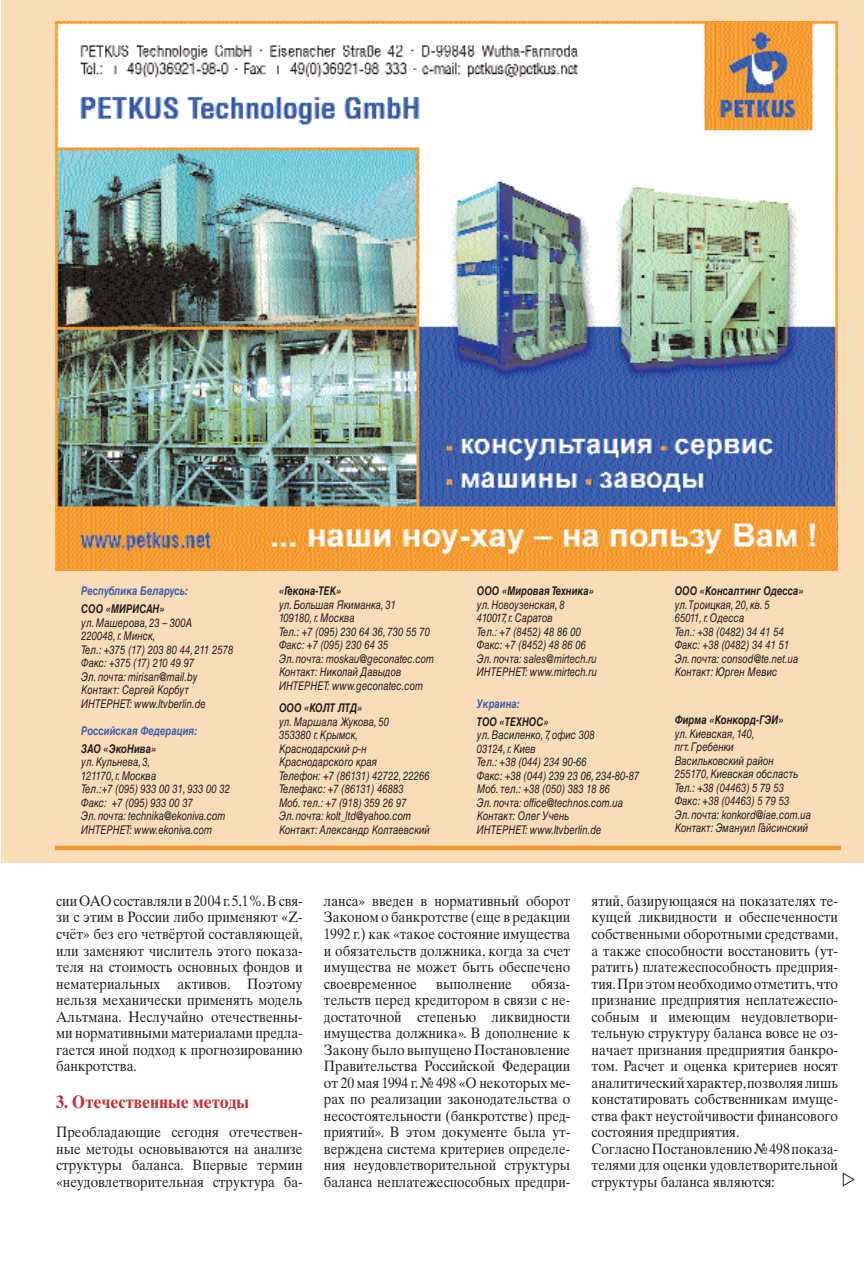
<style>
.page{position:relative;width:864px;height:1262px;background:#fff}
.page>*{position:absolute;margin:0;border:0;box-sizing:border-box;transform-origin:0 0}
.t1{font:700 18px "Times Ten Cyr";color:#c5333c;scale:.9 1}
.t2{font:15px/16.5px "Times Ten Cyr Upright";color:#231f20;text-align:justify;scale:.9 1}
.t3{font:12px/13.5px "Helvetica Cyr Inclined";color:#231f20;scale:.8 1}
.t4{font:12px "Helvetica Cyr Bold Inclined";color:#231f20;scale:.8 1}
.t5{font:12px "Helvetica Cyr Bold Inclined";color:#3e5eab;scale:.8 1}
</style>
<div class="page">
<div style="left:2px;top:0;width:862px;height:862px;background:#fbdcb9"></div>
<img style="left:55px;top:21px;width:782px;height:549px">
<div style="left:55px;top:845px;width:786px;height:5px;background:#f29833"></div>
<p class="t5" style="left:81px;top:586px;width:135px">Республика Беларусь:</p>
<p class="t4" style="left:81px;top:604px;width:106px">СОО «МИРИСАН»</p>
<p class="t3" style="left:81px;top:617px;width:192px">ул. Машерова, 23 – 300A<br>220048, г. Минск,<br>Тел.: +375 (17) 203 80 44, 211 2578<br>Факс: +375 (17) 210 49 97<br>Эл. почта: mirisan@mail.by<br>Контакт: Сергей Корбут<br>ИНТЕРНЕТ: www.ltvberlin.de</p>
<p class="t5" style="left:81px;top:726px;width:147px">Российская Федерация:</p>
<p class="t4" style="left:81px;top:744px;width:96px">ЗАО «ЭкоНива»</p>
<p class="t3" style="left:81px;top:756px;width:187px">ул. Кульнева, 3,<br>121170, г. Москва<br>Тел.:+7 (095) 933 00 31, 933 00 32<br>Факс: +7 (095) 933 00 37<br>Эл. почта: technika@ekoniva.com<br>ИНТЕРНЕТ: www.ekoniva.com</p>
<p class="t4" style="left:279px;top:586px;width:80px">«Гекона-ТЕК»</p>
<p class="t3" style="left:279px;top:599px;width:195px">ул. Большая Якиманка, 31<br>109180, г. Москва<br>Тел.: +7 (095) 230 64 36, 730 55 70<br>Факс: +7 (095) 230 64 35<br>Эл. почта: moskau@geconatec.com<br>Контакт: Николай Давыдов<br>ИНТЕРНЕТ: www.geconatec.com</p>
<p class="t4" style="left:279px;top:703px;width:106px">ООО «КОЛТ ЛТД»</p>
<p class="t3" style="left:279px;top:716px;width:190px">ул. Маршала Жукова, 50<br>353380 г. Крымск,<br>Краснодарский р-н<br>Краснодарского края<br>Телефон: +7 (86131) 42722, 22266<br>Телефакс: +7 (86131) 46883<br>Моб. тел.: +7 (918) 359 26 97<br>Эл. почта: kolt_ltd@yahoo.com<br>Контакт: Александр Колтаевский</p>
<p class="t4" style="left:477px;top:586px;width:148px">OOO «Мировая Техника»</p>
<p class="t3" style="left:477px;top:599px;width:152px">ул. Новоузенская, 8<br>410017, г. Саратов<br>Тел.: +7 (8452) 48 86 00<br>Факс: +7 (8452) 48 86 06<br>Эл. почта: sales@mirtech.ru<br>ИНТЕРНЕТ: www.mirtech.ru</p>
<p class="t5" style="left:477px;top:699px;width:55px">Украина:</p>
<p class="t4" style="left:477px;top:717px;width:91px">ТОО «ТЕХНОС»</p>
<p class="t3" style="left:477px;top:729px;width:205px">ул. Василенко, 7, офис 308<br>03124, г. Киев<br>Тел.: +38 (044) 234 90-66<br>Факс: +38 (044) 239 23 06, 234-80-87<br>Моб. тел.: +38 (050) 383 18 86<br>Эл. почта: office@technos.com.ua<br>Контакт: Олег Учень<br>ИНТЕРНЕТ: www.ltvberlin.de</p>
<p class="t4" style="left:675px;top:586px;width:163px">ООО «Консалтинг Одесса»</p>
<p class="t3" style="left:675px;top:599px;width:156px">ул.Троицкая, 20, кв. 5<br>65011, г. Одесса<br>Тел.: +38 (0482) 34 41 54<br>Факс: +38 (0482) 34 41 51<br>Эл. почта: consod@te.net.ua<br>Контакт: Юрген Мевис</p>
<p class="t4" style="left:675px;top:715px;width:138px">Фирма «Конкорд-ГЭИ»</p>
<p class="t3" style="left:675px;top:728px;width:172px">ул. Киевская, 140,<br>пгт. Гребенки<br>Васильковский район<br>255170, Киевская обсласть<br>Тел.: +38 (04463) 5 79 53<br>Факс: +38 (04463) 5 79 53<br>Эл. почта: konkord@iae.com.ua<br>Контакт: Эмануил Гайсинский</p>
<p class="t2" style="left:56px;top:894px;width:275px">сии ОАО составляли в 2004 г.5,1%.В свя&shy;зи с этим в России либо применяют «Z&shy;счёт» без его четвёртой составляющей, или заменяют числитель этого показа&shy;теля на стоимость основных фондов и нематериальных активов. Поэтому нельзя механически применять модель Альтмана. Неслучайно отечественны&shy;ми нормативными материалами предла&shy;гается иной подход к прогнозированию банкротства.</p>
<p class="t1" style="left:56px;top:1095px;width:216px">3. Отечественные методы</p>
<p class="t2" style="left:56px;top:1125px;width:275px">Преобладающие сегодня отечествен&shy;ные методы основываются на анализе структуры баланса. Впервые термин «неудовлетворительная структура ба-</p>
<p class="t2" style="left:324px;top:894px;width:275px">ланса» введен в нормативный оборот Законом о банкротстве (еще в редакции 1992 г.) как «такое состояние имущества и обязательств должника, когда за счет имущества не может быть обеспечено своевременное</p>
<p class="t2" style="left:324px;top:976px;width:275px;text-indent:207px">обяза&shy;тельств перед кредитором в связи с не&shy;достаточной степенью ликвидности имущества должника». В дополнение к Закону было выпущено Постановление Правительства Российской Федерации от 20 мая 1994 г. № 498 «О некоторых ме&shy;рах по реализации законодательства о несостоятельности (банкротстве) пред&shy;приятий». В этом документе была ут&shy;верждена система критериев определе&shy;ния неудовлетворительной структуры баланса неплатежеспособных предпри-</p>
<p class="t2" style="left:436px;top:976px;width:86px">выполнение</p>
<p class="t2" style="left:592px;top:894px;width:275px;text-align:left">ятий, базирующаяся на показателях те&shy;кущей ликвидности и обеспеченности собственными оборотными средствами, а также способности восстановить (ут&shy;ратить) платежеспособность предприя&shy;тия.При этом необходимо отметить,что признание предприятия неплатежеспо&shy;собным и имеющим неудовлетвори&shy;тельную структуру баланса вовсе не оз&shy;начает признания предприятия банкро&shy;том. Расчет и оценка критериев носят аналитический характер,позволяя лишь констатировать собственникам имуще&shy;ства факт неустойчивости финансового состояния предприятия.<br>Согласно Постановлению № 498 показа&shy;телями для оценки удовлетворительной структуры баланса являются:</p>
</div>
